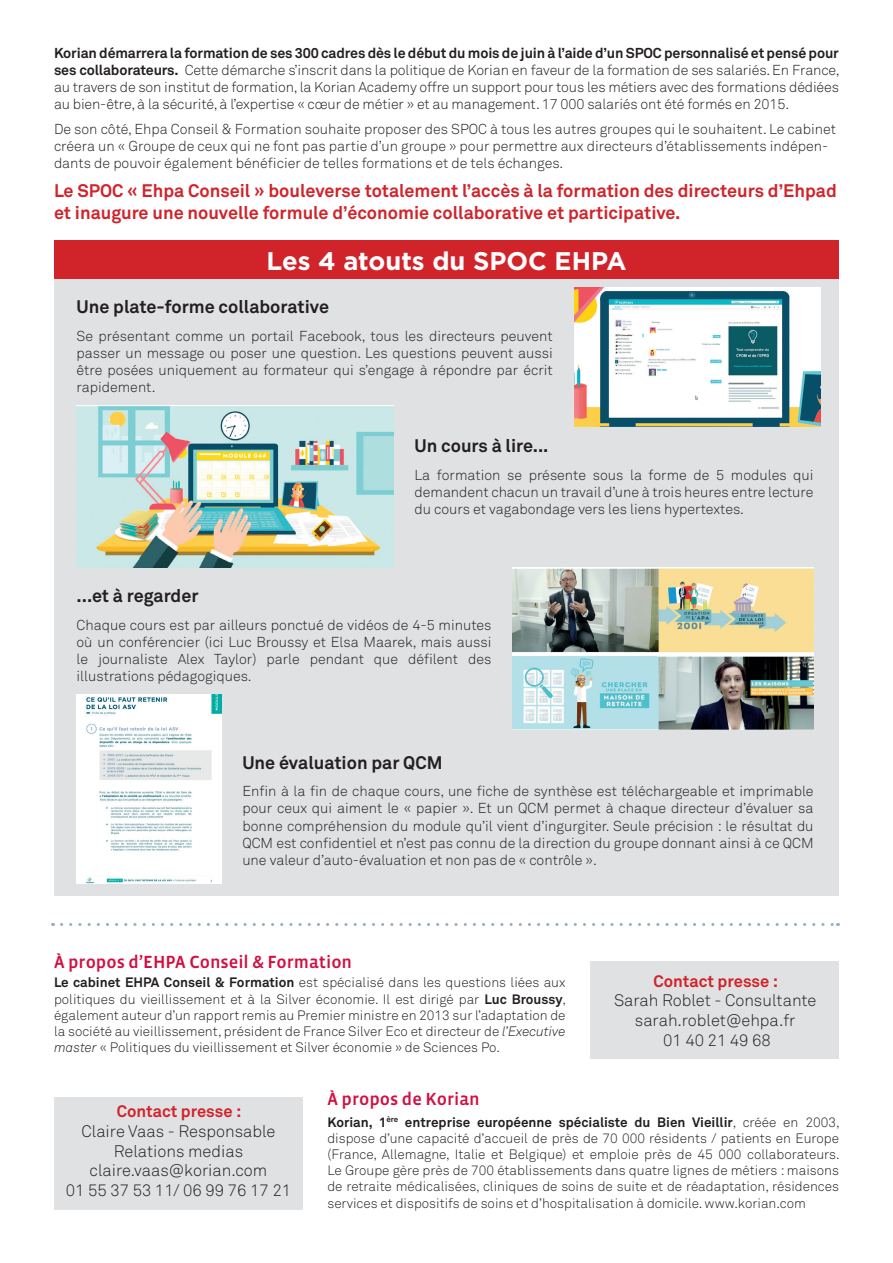
<style>
.page{position:relative;width:893px;height:1263px;background:#fff}
.page>*{position:absolute;margin:0;border:0;box-sizing:border-box;transform-origin:0 0}
.Titre_encadré_1{font:700 25.5px "Gotham";color:#fff}
.t1{font:700 18px/21.6px "Akkurat Pro";color:#d1232a}
.texte_encadré_1{font:700 18px "Akkurat Pro";color:#231f20}
.t2{font:500 18px "Vista Sans OT";color:#d20f41}
.t3{font:16.5px/19.8px "Akkurat Light Pro";color:#231f20;text-align:center}
.t4{font:700 16.5px "Akkurat Pro";color:#d1232a}
.texte_encadré_1-2{font:14.25px/17.1px "Akkurat Light Pro";color:#231f20;text-align:justify}
.t5{font:13.5px/16.2px "Akkurat Light Pro";color:#231f20;text-align:justify}
.s1{font-family:"Akkurat Pro";font-weight:700}
.s2{font-style:italic}
</style>
<div class="page">
<div style="left:590px;top:961px;width:249px;height:98px;background:#e0e1e3"></div>
<div style="left:54px;top:1097px;width:249px;height:112px;background:#e0e1e3"></div>
<div style="left:54px;top:257px;width:785px;height:639px;background:#e0e1e3"></div>
<div style="left:54px;top:240px;width:785px;height:39px;background:#d1232a"></div>
<img style="left:574px;top:288px;width:246px;height:138px">
<img style="left:77px;top:406px;width:316px;height:162px">
<img style="left:513px;top:568px;width:301px;height:162px">
<img style="left:77px;top:695px;width:144px;height:188px">
<svg style="left:62px;top:923px;width:776px;height:3px"></svg>
<p class="texte_encadré_1-2" style="left:54px;top:44px;width:787px"><span class="s1">Korian démarrera la formation de ses 300 cadres dès le début du mois de juin à l’aide d’un SPOC personnalisé et pensé pour ses collaborateurs.</span> Cette démarche s’inscrit dans la politique de Korian en faveur de la formation de ses salariés. En France, au travers de son institut de formation, la Korian Academy offre un support pour tous les métiers avec des formations dédiées au bien-être, à la sécurité, à l’expertise « cœur de métier » et au management. 17 000 salariés ont été formés en 2015.</p>
<p class="texte_encadré_1-2" style="left:54px;top:120px;width:783px;text-align:left">De son côté, Ehpa Conseil &amp; Formation souhaite proposer des SPOC à tous les autres groupes qui le souhaitent. Le cabinet créera un « Groupe de ceux qui ne font pas partie d’un groupe » pour permettre aux directeurs d’établissements indépen&shy;dants de pouvoir également bénéficier de telles formations et de tels échanges.</p>
<p class="t1" style="left:54px;top:180px;width:784px">Le SPOC « Ehpa Conseil » bouleverse totalement l’accès à la formation des directeurs d’Ehpad et inaugure une nouvelle formule d’économie collaborative et participative.</p>
<p class="Titre_encadré_1" style="left:266px;top:244px;width:361px">Les 4 atouts du SPOC EHPA</p>
<p class="texte_encadré_1" style="left:77px;top:296px;width:254px">Une plate-forme collaborative</p>
<p class="texte_encadré_1-2" style="left:77px;top:328px;width:478px">Se présentant comme un portail Facebook, tous les directeurs peuvent passer un message ou poser une question. Les questions peuvent aussi être posées uniquement au formateur qui s’engage à répondre par écrit rapidement.</p>
<p class="texte_encadré_1" style="left:414px;top:435px;width:136px">Un cours à lire...</p>
<p class="texte_encadré_1-2" style="left:414px;top:467px;width:401px">La formation se présente sous la forme de 5 modules qui demandent chacun un travail d’une à trois heures entre lecture du cours et vagabondage vers les liens hypertextes.</p>
<p class="texte_encadré_1" style="left:77px;top:584px;width:123px">...et à regarder</p>
<p class="texte_encadré_1-2" style="left:77px;top:616px;width:416px">Chaque cours est par ailleurs ponctué de vidéos de 4-5 minutes où un conférencier (ici Luc Broussy et Elsa Maarek, mais aussi le journaliste Alex Taylor) parle pendant que défilent des illustrations pédagogiques.</p>
<p class="texte_encadré_1" style="left:242px;top:751px;width:202px">Une évaluation par QCM</p>
<p class="texte_encadré_1-2" style="left:242px;top:783px;width:573px">Enfin à la fin de chaque cours, une fiche de synthèse est téléchargeable et imprimable pour ceux qui aiment le « papier ». Et un QCM permet à chaque directeur d’évaluer sa bonne compréhension du module qu’il vient d’ingurgiter. Seule précision : le résultat du QCM est confidentiel et n’est pas connu de la direction du groupe donnant ainsi à ce QCM une valeur d’auto-évaluation et non pas de « contrôle ».</p>
<p class="t2" style="left:54px;top:953px;width:300px">À propos d’EHPA Conseil &amp; Formation</p>
<p class="t5" style="left:54px;top:975px;width:514px"><span class="s1">Le cabinet EHPA Conseil &amp; Formation</span> est spécialisé dans les questions liées aux politiques du vieillissement et à la Silver économie. Il est dirigé par <span class="s1">Luc Broussy</span>, également auteur d’un rapport remis au Premier ministre en 2013 sur l’adaptation de la société au vieillissement, président de France Silver Eco et directeur de <span class="s2">l’Executive master</span> « Politiques du vieillissement et Silver économie » de Sciences Po.</p>
<p class="t4" style="left:653px;top:970px;width:126px">Contact presse :</p>
<p class="t3" style="left:614px;top:991px;width:204px">Sarah Roblet - Consultante</p>
<p class="t3" style="left:635px;top:1011px;width:162px">sarah.roblet@ehpa.fr</p>
<p class="t3" style="left:663px;top:1030px;width:109px">01 40 21 49 68</p>
<p class="t4" style="left:117px;top:1101px;width:126px">Contact presse :</p>
<p class="t3" style="left:81px;top:1121px;width:196px">Claire Vaas - Responsable<br>Relations medias</p>
<p class="t3" style="left:90px;top:1161px;width:179px">claire.vaas@korian.com</p>
<p class="t3" style="left:66px;top:1181px;width:227px">01 55 37 53 11/ 06 99 76 17 21</p>
<p class="t2" style="left:327px;top:1090px;width:154px">À propos de Korian</p>
<p class="t5" style="left:327px;top:1114px;width:514px"><span class="s1">Korian, 1</span><sup>ère</sup> <span class="s1">entreprise européenne spécialiste du Bien Vieillir</span>, créée en 2003, dispose d’une capacité d’accueil de près de 70 000 résidents / patients en Europe (France, Allemagne, Italie et Belgique) et emploie près de 45 000 collaborateurs.<br>Le Groupe gère près de 700 établissements dans quatre lignes de métiers : maisons de retraite médicalisées, cliniques de soins de suite et de réadaptation, résidences services et dispositifs de soins et d’hospitalisation à domicile. www.korian.com</p>
</div>
